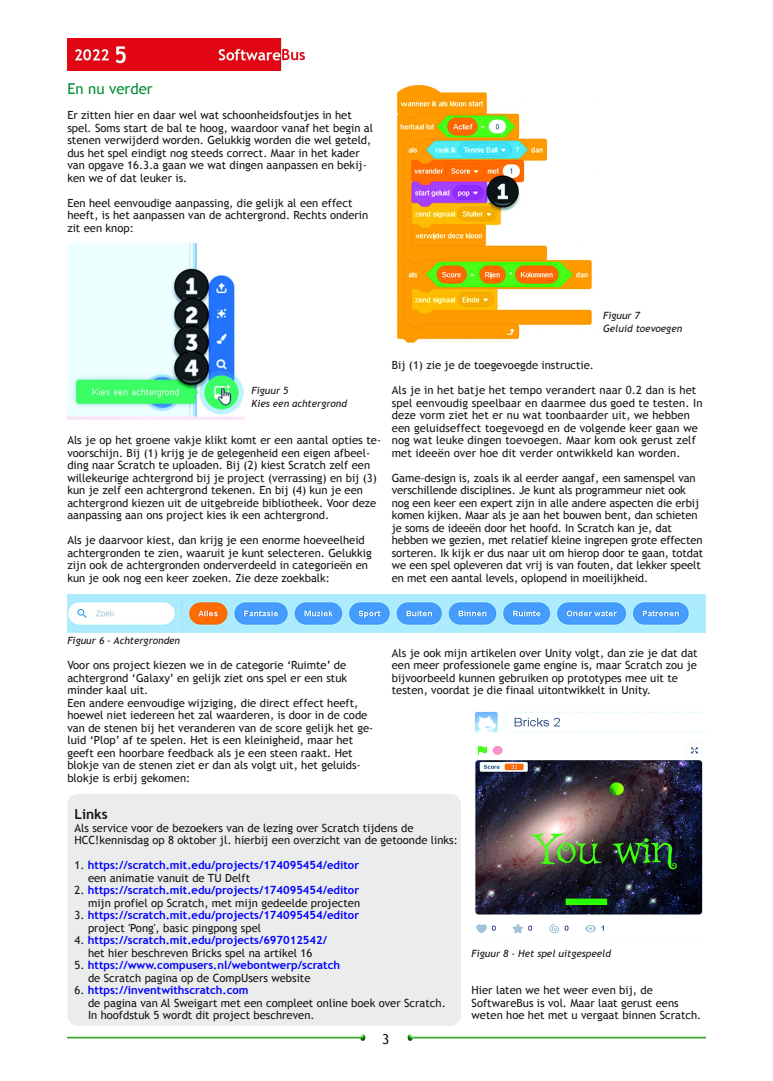
<style>
.page{position:relative;width:773px;height:1081px;background:#fff}
.page>*{position:absolute;margin:0;border:0;box-sizing:border-box;transform-origin:0 0}
.t1{font:15px "Trebuchet MS";color:#008f33}
.t2{font:700 13.75px "Trebuchet MS";color:#161413}
.t3{font:13.75px "Trebuchet MS";color:#161413}
.t4{font:11.25px/12.5px "Trebuchet MS";color:#161413}
.t5{font:700 11.25px/12.5px "Trebuchet MS";color:#00f}
.t6{font:italic 10px/12.5px "Trebuchet MS";color:#161413}
.s1{font-weight:400;color:#161413}
.s2{font-weight:700;color:#00f}
</style>
<div class="page">
<img style="left:67px;top:39px;width:237px;height:32px">
<img style="left:67px;top:1035px;width:299px;height:5px">
<img style="left:407px;top:1035px;width:298px;height:5px">
<img style="left:67px;top:244px;width:177px;height:175px">
<img style="left:67px;top:594px;width:638px;height:39px">
<img style="left:396px;top:84px;width:196px;height:259px">
<div style="left:67px;top:794px;width:394px;height:231px;background:#ebecec;border-radius:11px"></div>
<img style="left:475px;top:711px;width:228px;height:223px">
<h1 class="t1" style="left:67px;top:80px;width:87px">En nu verder</h1>
<p class="t4" style="left:67px;top:109px;width:307px">Er zitten hier en daar wel wat schoonheidsfoutjes in het spel. Soms start de bal te hoog, waardoor vanaf het begin al stenen verwijderd worden. Gelukkig worden die wel geteld, dus het spel eindigt nog steeds correct. Maar in het kader van opgave 16.3.a gaan we wat dingen aanpassen en bekij‐ ken we of dat leuker is.</p>
<p class="t4" style="left:67px;top:196px;width:302px">Een heel eenvoudige aanpassing, die gelijk al een effect heeft, is het aanpassen van de achtergrond. Rechts onderin zit een knop:</p>
<p class="t6" style="left:251px;top:384px;width:97px">Figuur 5<br>Kies een achtergrond</p>
<p class="t4" style="left:67px;top:434px;width:315px">Als je op het groene vakje klikt komt er een aantal opties te‐ voorschijn. Bij (1) krijg je de gelegenheid een eigen afbeel‐ ding naar Scratch te uploaden. Bij (2) kiest Scratch zelf een willekeurige achtergrond bij je project (verrassing) en bij (3) kun je zelf een achtergrond tekenen. En bij (4) kun je een achtergrond kiezen uit de uitgebreide bibliotheek. Voor deze aanpassing aan ons project kies ik een achtergrond.</p>
<p class="t4" style="left:67px;top:534px;width:306px">Als je daarvoor kiest, dan krijg je een enorme hoeveelheid achtergronden te zien, waaruit je kunt selecteren. Gelukkig zijn ook de achtergronden onderverdeeld in categorieën en kun je ook nog een keer zoeken. Zie deze zoekbalk:</p>
<p class="t6" style="left:603px;top:309px;width:80px">Figuur 7<br>Geluid toevoegen</p>
<p class="t4" style="left:392px;top:359px;width:204px">Bij (1) zie je de toegevoegde instructie.</p>
<p class="t4" style="left:392px;top:384px;width:312px">Als je in het batje het tempo verandert naar 0.2 dan is het spel eenvoudig speelbaar en daarmee dus goed te testen. In deze vorm ziet het er nu wat toonbaarder uit, we hebben een geluidseffect toegevoegd en de volgende keer gaan we nog wat leuke dingen toevoegen. Maar kom ook gerust zelf met ideeën over hoe dit verder ontwikkeld kan worden.</p>
<p class="t4" style="left:392px;top:471px;width:313px">Game‐design is, zoals ik al eerder aangaf, een samenspel van verschillende disciplines. Je kunt als programmeur niet ook nog een keer een expert zijn in alle andere aspecten die erbij komen kijken. Maar als je aan het bouwen bent, dan schieten je soms de ideeën door het hoofd. In Scratch kan je, dat hebben we gezien, met relatief kleine ingrepen grote effecten sorteren. Ik kijk er dus naar uit om hierop door te gaan, totdat we een spel opleveren dat vrij is van fouten, dat lekker speelt en met een aantal levels, oplopend in moeilijkheid.</p>
<p class="t6" style="left:67px;top:634px;width:114px">Figuur 6 ‐ Achtergronden</p>
<p class="t4" style="left:67px;top:659px;width:307px">Voor ons project kiezen we in de categorie ‘Ruimte’ de achtergrond ‘Galaxy’ en gelijk ziet ons spel er een stuk minder kaal uit.<br>Een andere eenvoudige wijziging, die direct effect heeft, hoewel niet iedereen het zal waarderen, is door in de code van de stenen bij het veranderen van de score gelijk het ge‐ luid ‘Plop’ af te spelen. Het is een kleinigheid, maar het geeft een hoorbare feedback als je een steen raakt. Het blokje van de stenen ziet er dan als volgt uit, het geluids‐ blokje is erbij gekomen:</p>
<p class="t4" style="left:392px;top:646px;width:307px">Als je ook mijn artikelen over Unity volgt, dan zie je dat dat een meer professionele game engine is, maar Scratch zou je bijvoorbeeld kunnen gebruiken op prototypes mee uit te testen, voordat je die finaal uitontwikkelt in Unity.</p>
<p class="t2" style="left:74px;top:806px;width:35px">Links</p>
<p class="t4" style="left:74px;top:821px;width:385px">Als service voor de bezoekers van de lezing over Scratch tijdens de<br>HCC!kennisdag op 8 oktober jl. hierbij een overzicht van de getoonde links:</p>
<p class="t5" style="left:88px;top:859px;width:272px;text-indent:-14px"><span class="s1">1.</span> https://scratch.mit.edu/projects/174095454/editor <span class="s1">een animatie vanuit de TU Delft</span></p>
<p class="t5" style="left:74px;top:884px;width:287px;text-align:right"><span class="s1">2.</span> https://scratch.mit.edu/projects/174095454/editor <span class="s1">mijn profiel op Scratch, met mijn gedeelde projecten</span></p>
<p class="t5" style="left:88px;top:909px;width:272px;text-indent:-14px"><span class="s1">3.</span> https://scratch.mit.edu/projects/174095454/editor <span class="s1">project 'Pong', basic pingpong spel</span></p>
<p class="t5" style="left:74px;top:934px;width:254px;text-align:center"><span class="s1">4.</span> https://scratch.mit.edu/projects/697012542/ <span class="s1">het hier beschreven Bricks spel na artikel 16</span></p>
<p class="t5" style="left:88px;top:959px;width:253px;text-indent:-14px"><span class="s1">5.</span> https://www.compusers.nl/webontwerp/scratch <span class="s1">de Scratch pagina op de CompUsers website</span></p>
<p class="t4" style="left:88px;top:984px;width:359px;text-indent:-14px">6. <span class="s2">https://inventwithscratch.com<br></span>de pagina van Al Sweigart met een compleet online boek over Scratch.<br>In hoofdstuk 5 wordt dit project beschreven.</p>
<p class="t3" style="left:382px;top:1031px;width:9px">3</p>
<p class="t6" style="left:471px;top:947px;width:141px">Figuur 8 ‐ Het spel uitgespeeld</p>
<p class="t4" style="left:471px;top:984px;width:231px">Hier laten we het weer even bij, de<br>SoftwareBus is vol. Maar laat gerust eens weten hoe het met u vergaat binnen Scratch.</p>
</div>
